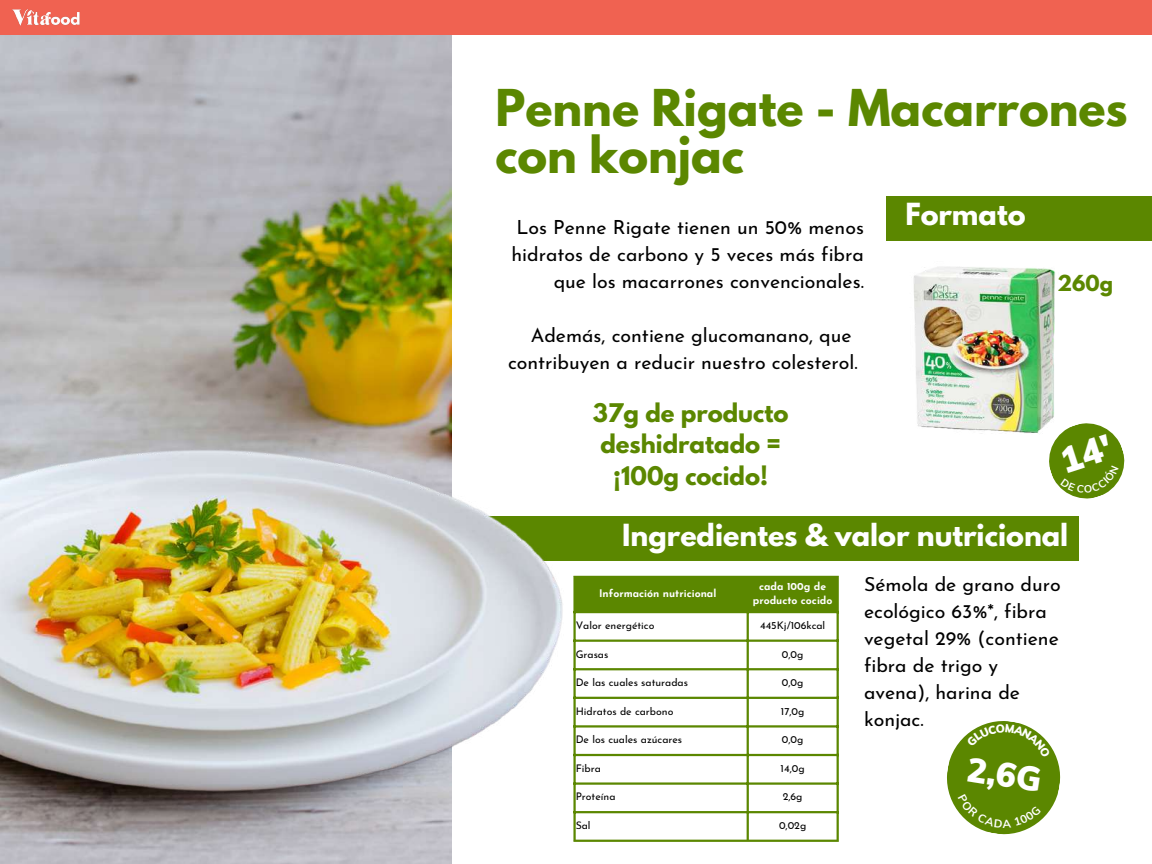
<style>
.page{position:relative;width:1152px;height:864px;background:#fff}
.page>*{position:absolute;margin:0;border:0;box-sizing:border-box;transform-origin:0 0}
.t1{font:700 45px/47.2px "League Spartan";color:#5b8700}
.t2{font:900 33.6px "Muli";color:#fff}
.t3{font:700 27px "League Spartan";color:#fff}
.t4{font:700 22.8px/31.5px "League Spartan";color:#5b8700;text-align:center}
.t5{font:19.5px/27px "Josefin Sans";color:#000}
.t6{font:700 19.5px "League Spartan";color:#5b8700}
.t7{font:10.5px "Josefin Sans";color:#000}
.t8{font:700 10.5px/14px "Josefin Sans";color:#fff;text-align:center}
</style>
<div class="page">
<div style="left:0;top:517px;width:1078px;height:44px;background:#5b8700"></div>
<img style="left:0;top:35px;width:451px;height:829px">
<div style="left:0;top:0;width:1152px;height:35px;background:#f06251"></div>
<img style="left:12px;top:9px;width:68px;height:17px">
<div style="left:594px;top:578px;width:243px;height:33px;background:#5b8700"></div>
<hr style="left:573px;top:578px;width:3px;height:262px;background:#5b8700">
<hr style="left:747px;top:578px;width:2px;height:262px;background:#5b8700">
<hr style="left:837px;top:578px;width:2px;height:262px;background:#5b8700">
<hr style="left:573px;top:576px;width:266px;height:2px;background:#5b8700">
<hr style="left:573px;top:611px;width:266px;height:2px;background:#5b8700">
<hr style="left:573px;top:640px;width:266px;height:2px;background:#5b8700">
<hr style="left:573px;top:668px;width:266px;height:2px;background:#5b8700">
<hr style="left:573px;top:697px;width:266px;height:2px;background:#5b8700">
<hr style="left:573px;top:725px;width:266px;height:3px;background:#5b8700">
<hr style="left:573px;top:754px;width:266px;height:2px;background:#5b8700">
<hr style="left:573px;top:782px;width:266px;height:3px;background:#5b8700">
<hr style="left:573px;top:811px;width:266px;height:2px;background:#5b8700">
<hr style="left:573px;top:840px;width:266px;height:2px;background:#5b8700">
<img style="left:0;top:432px;width:594px;height:379px">
<div style="left:886px;top:196px;width:266px;height:45px;background:#5b8700"></div>
<img style="left:913px;top:267px;width:142px;height:167px">
<svg style="left:947px;top:721px;width:114px;height:114px"></svg>
<svg style="left:1045px;top:419px;width:80px;height:80px"></svg>
<h1 class="t1" style="left:495px;top:90px;width:634px">Penne Rigate - Macarrones con konjac</h1>
<p class="t5" style="left:511px;top:215px;width:354px;text-align:right">Los Penne Rigate tienen un 50% menos hidratos de carbono y 5 veces más fibra que los macarrones convencionales.</p>
<p class="t5" style="left:508px;top:323px;width:351px;text-indent:23px">Además, contiene glucomanano, que contribuyen a reducir nuestro colesterol.</p>
<h3 class="t3" style="left:905px;top:201px;width:122px">Formato</h3>
<p class="t6" style="left:1057px;top:273px;width:57px">260g</p>
<p class="t4" style="left:593px;top:400px;width:197px">37g de producto deshidratado = ¡100g cocido!</p>
<h3 class="t3" style="left:622px;top:522px;width:448px">Ingredientes &amp; valor nutricional</h3>
<p class="t5" style="left:864px;top:572px;width:198px">Sémola de grano duro ecológico 63%*, fibra vegetal 29% (contiene fibra de trigo y avena), harina de konjac.</p>
<h2 class="t2" style="left:971px;top:747px;width:76px;rotate:9deg">2,6G</h2>
<p class="t8" style="left:599px;top:588px;width:119px">Información nutricional</p>
<p class="t8" style="left:753px;top:581px;width:81px">cada 100g de producto cocido</p>
<p class="t7" style="left:576px;top:621px;width:80px">Valor energético</p>
<p class="t7" style="left:760px;top:621px;width:67px">445Kj/106kcal</p>
<p class="t7" style="left:576px;top:650px;width:34px">Grasas</p>
<p class="t7" style="left:782px;top:650px;width:23px">0,0g</p>
<p class="t7" style="left:576px;top:678px;width:114px">De las cuales saturadas</p>
<p class="t7" style="left:782px;top:678px;width:23px">0,0g</p>
<p class="t7" style="left:576px;top:707px;width:99px">Hidratos de carbono</p>
<p class="t7" style="left:781px;top:707px;width:25px">17,0g</p>
<p class="t7" style="left:576px;top:735px;width:108px">De los cuales azúcares</p>
<p class="t7" style="left:782px;top:735px;width:23px">0,0g</p>
<p class="t7" style="left:576px;top:764px;width:27px">Fibra</p>
<p class="t7" style="left:781px;top:764px;width:26px">14,0g</p>
<p class="t7" style="left:576px;top:793px;width:41px">Proteína</p>
<p class="t7" style="left:783px;top:793px;width:21px">2,6g</p>
<p class="t7" style="left:576px;top:821px;width:16px">Sal</p>
<p class="t7" style="left:779px;top:821px;width:29px">0,02g</p>
</div>
